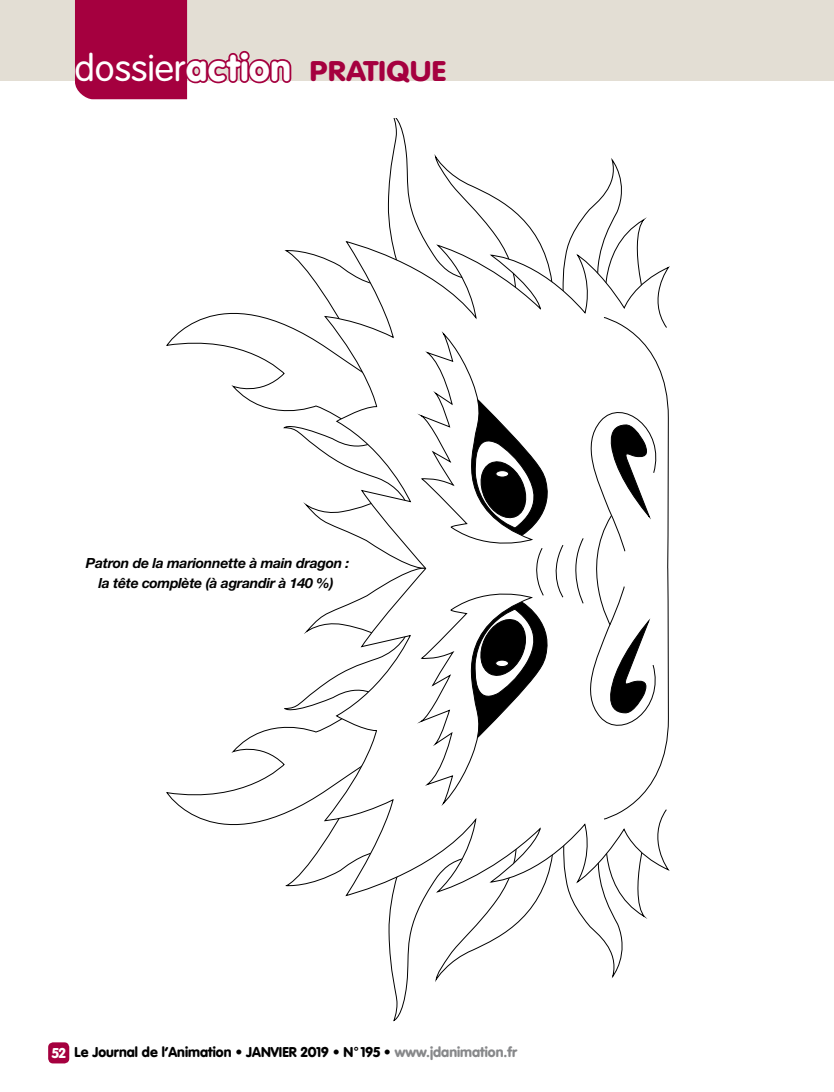
<style>
.page{position:relative;width:834px;height:1092px;background:#fff}
.page>*{position:absolute;margin:0;border:0;box-sizing:border-box;transform-origin:0 0}
.t1{font:900 28px "VAG Rounded";letter-spacing:.02em;color:#a5003f;scale:1.1 1}
.t2{font:italic 700 14px/19.2px "Helvetica Neue";letter-spacing:-.02em;color:#000;text-align:center}
.t3{font:900 14px "VAG Rounded";color:#000}
.s1{font-weight:300;font-size:36.75px;color:#fff}
.s2{font-size:36.75px;color:#fff}
.s3{color:#fff}
.s4{color:#87888a}
</style>
<div class="page">
<div style="left:48px;top:1042px;width:21px;height:21px;background:#a5003f;border-radius:5px"></div>
<div style="left:0;top:0;width:833px;height:81px;background:#e3ded4"></div>
<svg style="left:75px;top:0;width:217px;height:99px"></svg>
<svg style="left:166px;top:726px;width:118px;height:100px"></svg>
<svg style="left:166px;top:312px;width:117px;height:99px"></svg>
<svg style="left:284px;top:615px;width:364px;height:405px"></svg>
<svg style="left:283px;top:118px;width:364px;height:404px"></svg>
<svg style="left:324px;top:242px;width:345px;height:655px"></svg>
<svg style="left:414px;top:317px;width:255px;height:502px"></svg>
<h1 class="t1" style="left:74px;top:54px;width:338px"><span class="s1">dossier</span><span class="s2">action</span> pratique</h1>
<p class="t2" style="left:86px;top:553px;width:265px">Patron de la marionnette à main dragon : la tête complète (à agrandir à 140 %)</p>
<p class="t3" style="left:52px;top:1043px;width:466px"><span class="s3">52</span> Le Journal de l’Animation • JANVIER 2019 • N° 195 • <span class="s4">www.jdanimation.fr</span></p>
</div>
